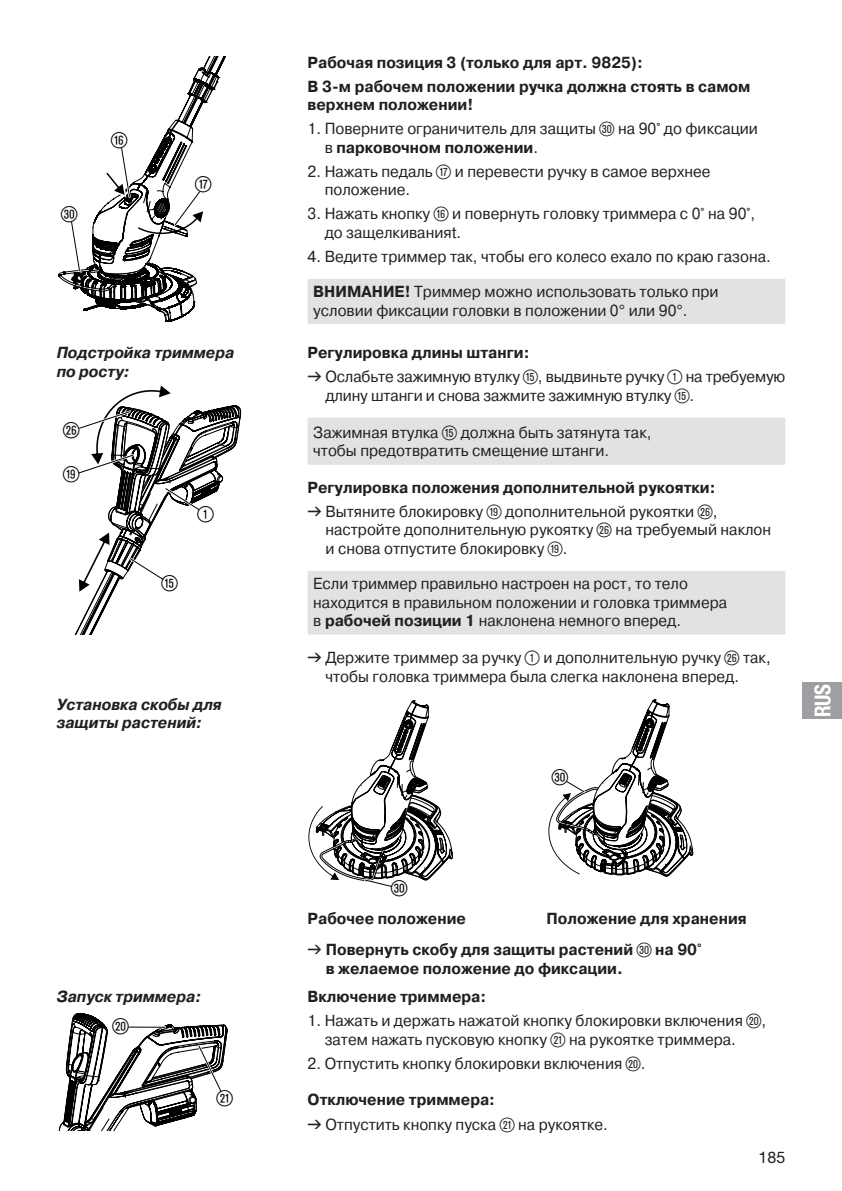
<style>
.page{position:relative;width:842px;height:1191px;background:#fff}
.page>*{position:absolute;margin:0;border:0;box-sizing:border-box;transform-origin:0 0}
.t1{font:22px "Ziffernim Kreisund Quadrat BQ";color:#000}
.t2{font:22px "GARDENA Pro Bo Cond";color:#fff;scale:.95 1}
.t3{font:16px/18.4px "GARDENA Pro CYR Regular";color:#231f20;scale:.95 1}
.t4{font:16px/24px "GARDENA Pro CYR Bold";color:#231f20;scale:.95 1}
.t5{font:16px/18.4px "GARDENA Pro CYR Bo Ita";color:#231f20;scale:.95 1}
.t6{font:16px "GARDENA Pro";color:#231f20}
.s1{font-family:"Ziffernim Kreisund Quadrat BQ";font-size:20px}
.s2{font-family:"GARDENA Pro CYR Regular"}
.s3{font-family:"GARDENA Pro CYR Bold"}
.s4{font-family:"GARDENA Pro"}
.s5{font-family:"Formdruck"}
</style>
<div class="page">
<svg style="left:308px;top:279px;width:477px;height:355px"></svg>
<svg style="left:58px;top:57px;width:168px;height:265px"></svg>
<svg style="left:75px;top:385px;width:166px;height:249px"></svg>
<svg style="left:308px;top:700px;width:145px;height:187px"></svg>
<svg style="left:548px;top:699px;width:145px;height:178px"></svg>
<svg style="left:58px;top:1013px;width:170px;height:117px"></svg>
<hr style="left:129px;top:1026px;width:36px;height:2px;background:#fff">
<hr style="left:129px;top:1026px;width:36px;height:1px;background:#000">
<div style="left:802px;top:682px;width:40px;height:36px;background:#9d9fa2"></div>
<h1 class="t1" style="left:61px;top:202px;width:18px">Ö</h1>
<h1 class="t1" style="left:111px;top:128px;width:18px">Z</h1>
<h1 class="t1" style="left:195px;top:172px;width:18px">U</h1>
<p class="t5" style="left:57px;top:343px;width:189px">Подстройка триммерa по росту:</p>
<h1 class="t1" style="left:63px;top:417px;width:18px">H</h1>
<h1 class="t1" style="left:63px;top:462px;width:18px">O</h1>
<h1 class="t1" style="left:197px;top:501px;width:18px">1</h1>
<h1 class="t1" style="left:161px;top:570px;width:18px">T</h1>
<p class="t5" style="left:57px;top:695px;width:175px">Установка скобы для защиты растений:</p>
<p class="t5" style="left:57px;top:987px;width:154px">Запуск триммерa:</p>
<h1 class="t1" style="left:113px;top:1013px;width:18px">P</h1>
<h1 class="t1" style="left:216px;top:1085px;width:18px">A</h1>
<p class="t4" style="left:308px;top:51px;width:468px">Рабочая позиция 3 (только для арт. 9825):<br>В 3-м рабочем положении ручка должна стоять в самом</p>
<p class="t4" style="left:308px;top:93px;width:176px">верхнем положении!</p>
<p class="t3" style="left:308px;top:120px;width:476px">1. Поверните ограничитель для защиты <span class="s1">Ö</span> на 90° до фиксации</p>
<p class="t4" style="left:325px;top:135px;width:226px"><span class="s2">в</span> парковочном положении<span class="s2">.</span></p>
<p class="t3" style="left:325px;top:162px;width:407px;text-indent:-17px">2. Нажать педаль <span class="s1">U</span> и перевести ручку в самое верхнее положение.</p>
<p class="t3" style="left:325px;top:205px;width:455px;text-indent:-17px">3. Нажать кнопку <span class="s1">Z</span> и повернуть головку триммера с 0° на 90°, до защелкиванияt.</p>
<p class="t3" style="left:308px;top:247px;width:489px">4. Ведите триммер так, чтобы его колесо ехало по краю газона.</p>
<p class="t3" style="left:313px;top:283px;width:428px"><span class="s3">ВНИМАНИЕ!</span> Триммер можно использовать только при условии фиксации головки в положении 0<span class="s4">°</span> или 90<span class="s4">°</span>.</p>
<p class="t4" style="left:308px;top:341px;width:235px">Регулировка длины штанги:</p>
<p class="t3" style="left:325px;top:367px;width:486px;text-indent:-18px"><span class="s5">v</span> Ослабьте зажимную втулку <span class="s1">T</span>, выдвиньте ручку <span class="s1">1</span> на требуемую длину штанги и снова зажмите зажимную втулку <span class="s1">T</span>.</p>
<p class="t3" style="left:313px;top:423px;width:358px">Зажимная втулка <span class="s1">T</span> должна быть затянута так, чтобы предотвратить смещение штанги.</p>
<p class="t4" style="left:308px;top:475px;width:431px">Регулировка положения дополнительной рукоятки:</p>
<p class="t3" style="left:325px;top:502px;width:471px;text-indent:-18px"><span class="s5">v</span> Вытяните блокировку <span class="s1">O</span> дополнительной рукоятки <span class="s1">H</span>, настройте дополнительную рукоятку <span class="s1">H</span> на требуемый наклон и снова отпустите блокировку <span class="s1">O</span>.</p>
<p class="t3" style="left:313px;top:574px;width:437px">Если триммер правильно настроен на рост, то тело находится в правильном положении и головка триммера в <span class="s3">рабочей позиции 1</span> наклонена немного вперед.</p>
<p class="t3" style="left:325px;top:648px;width:470px;text-indent:-18px"><span class="s5">v</span> Держите триммер за ручку <span class="s1">1</span> и дополнительную ручку <span class="s1">H</span> так, чтобы головка триммера была слегка наклонена вперед.</p>
<h1 class="t1" style="left:552px;top:764px;width:18px">Ö</h1>
<h1 class="t2" style="left:809px;top:717px;width:37px;rotate:-90deg">RUS</h1>
<h1 class="t1" style="left:391px;top:875px;width:18px">Ö</h1>
<p class="t4" style="left:308px;top:906px;width:168px">Рабочее положение</p>
<p class="t4" style="left:308px;top:902px;width:464px;line-height:31.6px;text-indent:239px">Положение для хранения <span class="s5">v</span> Повернуть скобу для защиты растений <span class="s1">Ö</span> на 90°</p>
<p class="t4" style="left:326px;top:956px;width:314px">в желаемое положение до фиксации.</p>
<p class="t4" style="left:308px;top:984px;width:190px">Включение триммера:</p>
<p class="t3" style="left:325px;top:1011px;width:466px;text-indent:-17px">1. Нажать и держать нажатой кнопку блокировки включения <span class="s1">P</span>, затем нажать пусковую кнопку <span class="s1">A</span> нa рукоятке триммера.</p>
<p class="t3" style="left:308px;top:1054px;width:357px">2. Отпустить кнопку блокировки включения <span class="s1">P</span>.</p>
<p class="t4" style="left:308px;top:1088px;width:199px">Отключение триммерa:</p>
<p class="t3" style="left:308px;top:1114px;width:318px"><span class="s5">v</span> Отпустить кнопку пуска <span class="s1">A</span> нa рукоятке.</p>
<p class="t6" style="left:759px;top:1147px;width:28px">185</p>
</div>
